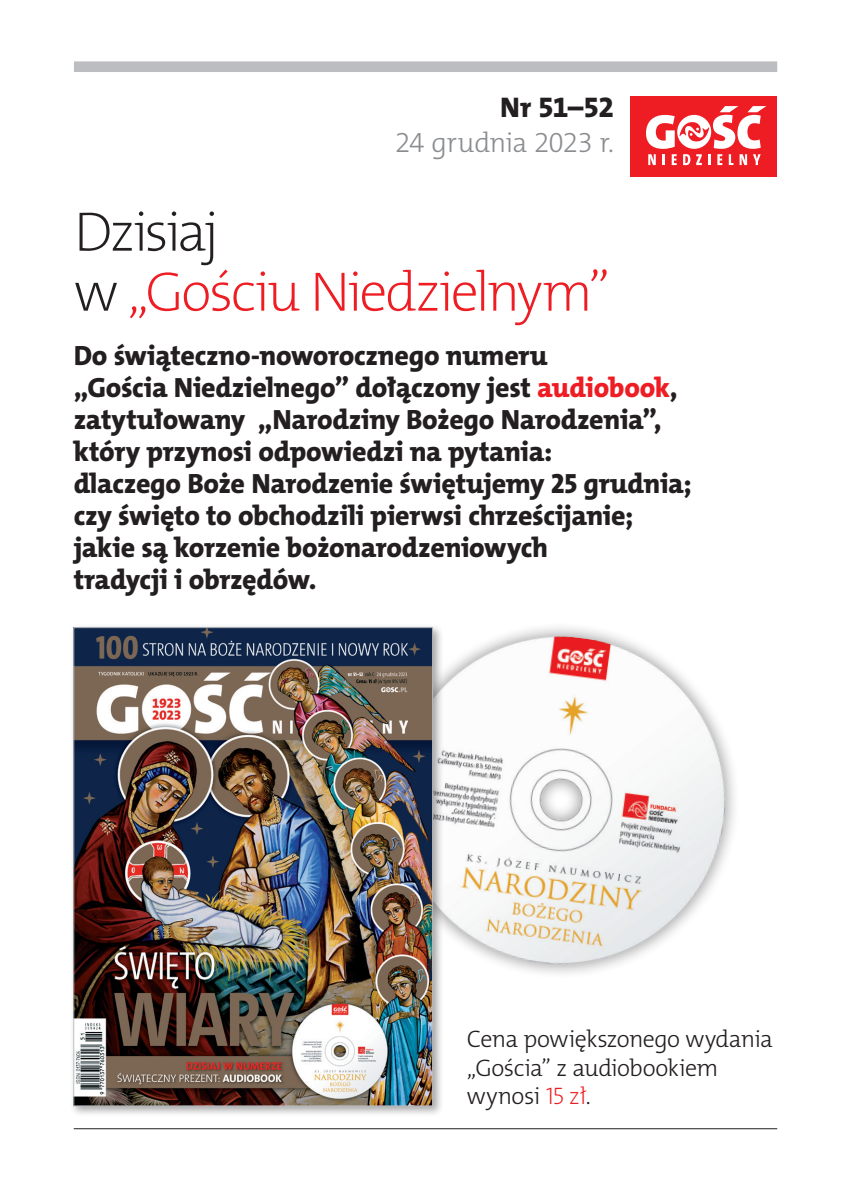
<style>
.page{position:relative;width:851px;height:1191px;background:#fff}
.page>*{position:absolute;margin:0;border:0;box-sizing:border-box;transform-origin:0 0}
.t1{font:56px/60px "The Mix HP2 Ex Lig";letter-spacing:-.05em;color:#ee1d23}
.t2{font:28.6px "The Mix HP8 Ex Bld";color:#231f20}
.t3{font:28px/32px "The Mix HP8 Ex Bld";letter-spacing:-.01em;color:#231f20}
.t4{font:28px "The Mix HP3 Lig";letter-spacing:-.03em;color:#8a8c8f}
.t5{font:24px/28.8px "The Mix HP3 Lig";letter-spacing:-.025em;color:#231f20}
.s1{color:#231f20}
.s2{color:#ee1d23}
.s3{font-family:"The Mix HP2 Ex Lig";color:#ee1d23}
</style>
<div class="page">
<hr style="left:74px;top:1128px;width:703px;height:1px;background:#231f20">
<div style="left:74px;top:61px;width:703px;height:11px;background:#bcbdc0"></div>
<div style="left:630px;top:96px;width:147px;height:81px;background:#ee1d23"></div>
<svg style="left:646px;top:106px;width:120px;height:59px"></svg>
<img style="left:444px;top:627px;width:291px;height:347px">
<div style="left:69px;top:623px;width:375px;height:494px;background:#231f20;opacity:.4"></div>
<img style="left:75px;top:629px;width:356px;height:475px">
<p class="t2" style="left:500px;top:89px;width:115px">Nr 51–52</p>
<p class="t4" style="left:395px;top:125px;width:220px">24 grudnia 2023 r.</p>
<h1 class="t1" style="left:74px;top:202px;width:537px"><span class="s1">Dzisiaj<br>w</span> „Gościu Niedzielnym”</h1>
<p class="t3" style="left:74px;top:340px;width:619px">Do świąteczno-noworocznego numeru<br>„Gościa Niedzielnego” dołączony jest <span class="s2">audiobook</span>, zatytułowany „Narodziny Bożego Narodzenia”, który przynosi odpowiedzi na pytania:<br>dlaczego Boże Narodzenie świętujemy 25 grudnia; czy święto to obchodzili pierwsi chrześcijanie; jakie są korzenie bożonarodzeniowych<br>tradycji i obrzędów.</p>
<p class="t5" style="left:467px;top:1024px;width:307px">Cena powiększonego wydania „Gościa” z audiobookiem wynosi <span class="s3">15 zł</span>.</p>
</div>
